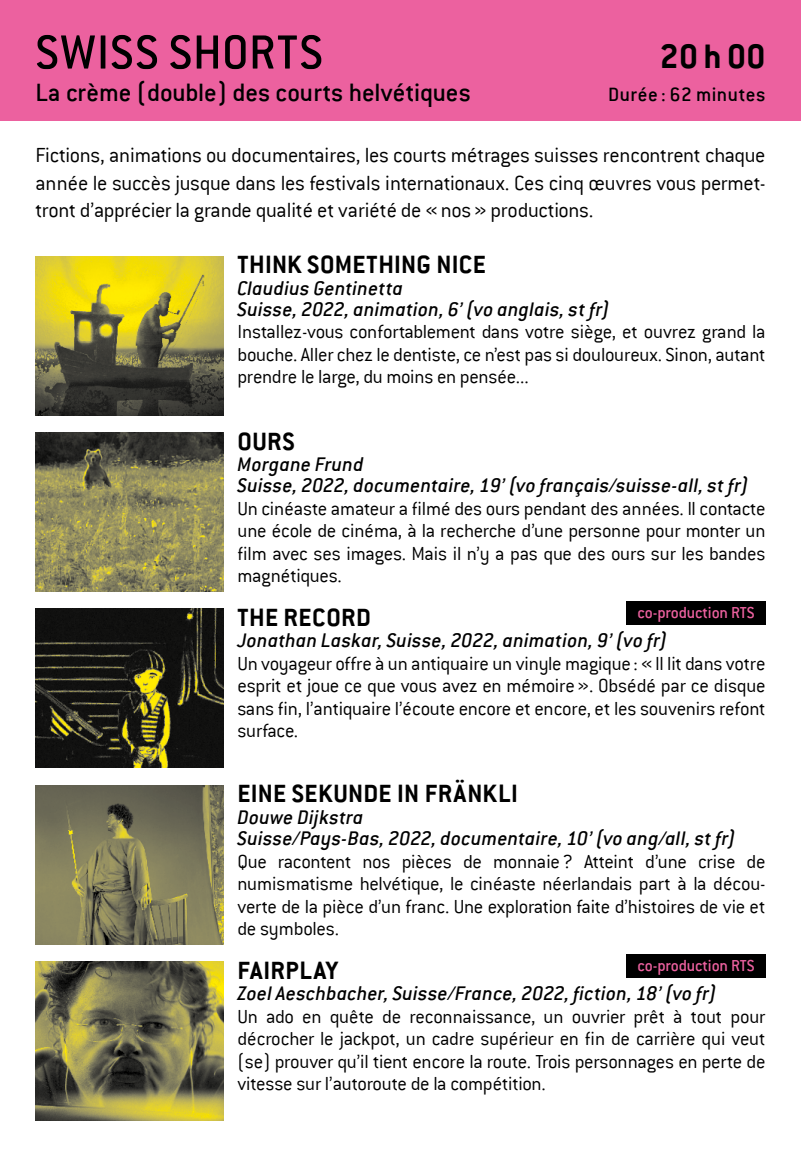
<style>
.page{position:relative;width:801px;height:1156px;background:#fff}
.page>*{position:absolute;margin:0;border:0;box-sizing:border-box;transform-origin:0 0}
.t1{font:500 52.5px "Conduit ITC";letter-spacing:.025em;color:#000}
.t2{font:700 37.5px "Conduit ITC";letter-spacing:.075em;color:#000}
.t3{font:700 27.5px "Conduit ITC";letter-spacing:.015em;color:#000}
.t4{font:500 27.5px "Conduit ITC";letter-spacing:-.005em;color:#000}
.t5{font:300 22.5px/27.5px "Conduit ITC";letter-spacing:-.015em;color:#000;text-align:justify}
.t6{font:italic 500 21.75px "Conduit ITC";letter-spacing:.015em;color:#000}
.t7{font:500 21.25px "Conduit ITC";letter-spacing:.02em;color:#000}
.t8{font:300 20.75px/22.5px "Conduit ITC";letter-spacing:-.015em;color:#000;text-align:justify}
.t9{font:500 17.5px "Conduit ITC";letter-spacing:-.005em;color:#ec619f}
</style>
<div class="page">
<div style="left:0;top:0;width:801px;height:120px;background:#ec619f"></div>
<img style="left:35px;top:256px;width:188px;height:159px">
<img style="left:35px;top:432px;width:188px;height:159px">
<img style="left:35px;top:608px;width:188px;height:159px">
<img style="left:35px;top:785px;width:188px;height:158px">
<img style="left:35px;top:961px;width:188px;height:159px">
<div style="left:626px;top:601px;width:139px;height:23px;background:#000"></div>
<div style="left:626px;top:953px;width:139px;height:24px;background:#000"></div>
<p class="t1" style="left:35px;top:23px;width:289px">SWISS SHORTS</p>
<p class="t4" style="left:35px;top:77px;width:437px">La crème (double) des courts helvétiques</p>
<p class="t7" style="left:608px;top:82px;width:159px">Durée : 62 minutes</p>
<p class="t2" style="left:660px;top:35px;width:107px">20h00</p>
<p class="t5" style="left:35px;top:141px;width:731px">Fictions, animations ou documentaires, les courts métrages suisses rencontrent chaque année le succès jusque dans les festivals internationaux. Ces cinq œuvres vous permet&shy;tront d’apprécier la grande qualité et variété de «nos» productions.</p>
<p class="t3" style="left:237px;top:248px;width:250px">THINK SOMETHING NICE</p>
<p class="t6" style="left:237px;top:275px;width:167px">Claudius Gentinetta</p>
<p class="t6" style="left:237px;top:297px;width:373px">Suisse, 2022, animation, 6’ (vo anglais, st fr)</p>
<p class="t8" style="left:237px;top:320px;width:530px">Installez-vous confortablement dans votre siège, et ouvrez grand la bouche. Aller chez le dentiste, ce n’est pas si douloureux. Sinon, autant prendre le large, du moins en pensée...</p>
<p class="t3" style="left:237px;top:425px;width:59px">OURS</p>
<p class="t6" style="left:237px;top:452px;width:128px">Morgane Frund</p>
<p class="t6" style="left:237px;top:473px;width:512px">Suisse, 2022, documentaire, 19’ (vo français/suisse-all, st fr)</p>
<p class="t8" style="left:237px;top:497px;width:530px">Un cinéaste amateur a filmé des ours pendant des années. Il contacte une école de cinéma, à la recherche d’une personne pour monter un film avec ses images. Mais il n’y a pas que des ours sur les bandes magnétiques.</p>
<p class="t9" style="left:637px;top:602px;width:118px">co-production RTS</p>
<p class="t3" style="left:237px;top:601px;width:135px">THE RECORD</p>
<p class="t6" style="left:237px;top:628px;width:431px">Jonathan Laskar, Suisse, 2022, animation, 9’ (vo fr)</p>
<p class="t8" style="left:237px;top:652px;width:529px">Un voyageur offre à un antiquaire un vinyle magique : «Il lit dans votre esprit et joue ce que vous avez en mémoire». Obsédé par ce disque sans fin, l’antiquaire l’écoute encore et encore, et les souvenirs refont surface.</p>
<p class="t3" style="left:237px;top:777px;width:282px">EINE SEKUNDE IN FRÄNKLI</p>
<p class="t6" style="left:237px;top:804px;width:128px">Douwe Dijkstra</p>
<p class="t6" style="left:237px;top:825px;width:499px">Suisse/Pays-Bas, 2022, documentaire, 10’ (vo ang/all, st fr)</p>
<p class="t8" style="left:237px;top:849px;width:529px">Que racontent nos pièces de monnaie? Atteint d’une crise de numismatisme helvétique, le cinéaste néerlandais part à la décou&shy;verte de la pièce d’un franc. Une exploration faite d’histoires de vie et de symboles.</p>
<p class="t3" style="left:237px;top:953px;width:102px">FAIRPLAY</p>
<p class="t6" style="left:237px;top:980px;width:480px">Zoel Aeschbacher, Suisse/France, 2022, fiction, 18’ (vo fr)</p>
<p class="t8" style="left:237px;top:1004px;width:529px">Un ado en quête de reconnaissance, un ouvrier prêt à tout pour décrocher le jackpot, un cadre supérieur en fin de carrière qui veut (se) prouver qu’il tient encore la route. Trois personnages en perte de vitesse sur l’autoroute de la compétition.</p>
<p class="t9" style="left:637px;top:955px;width:118px">co-production RTS</p>
</div>
